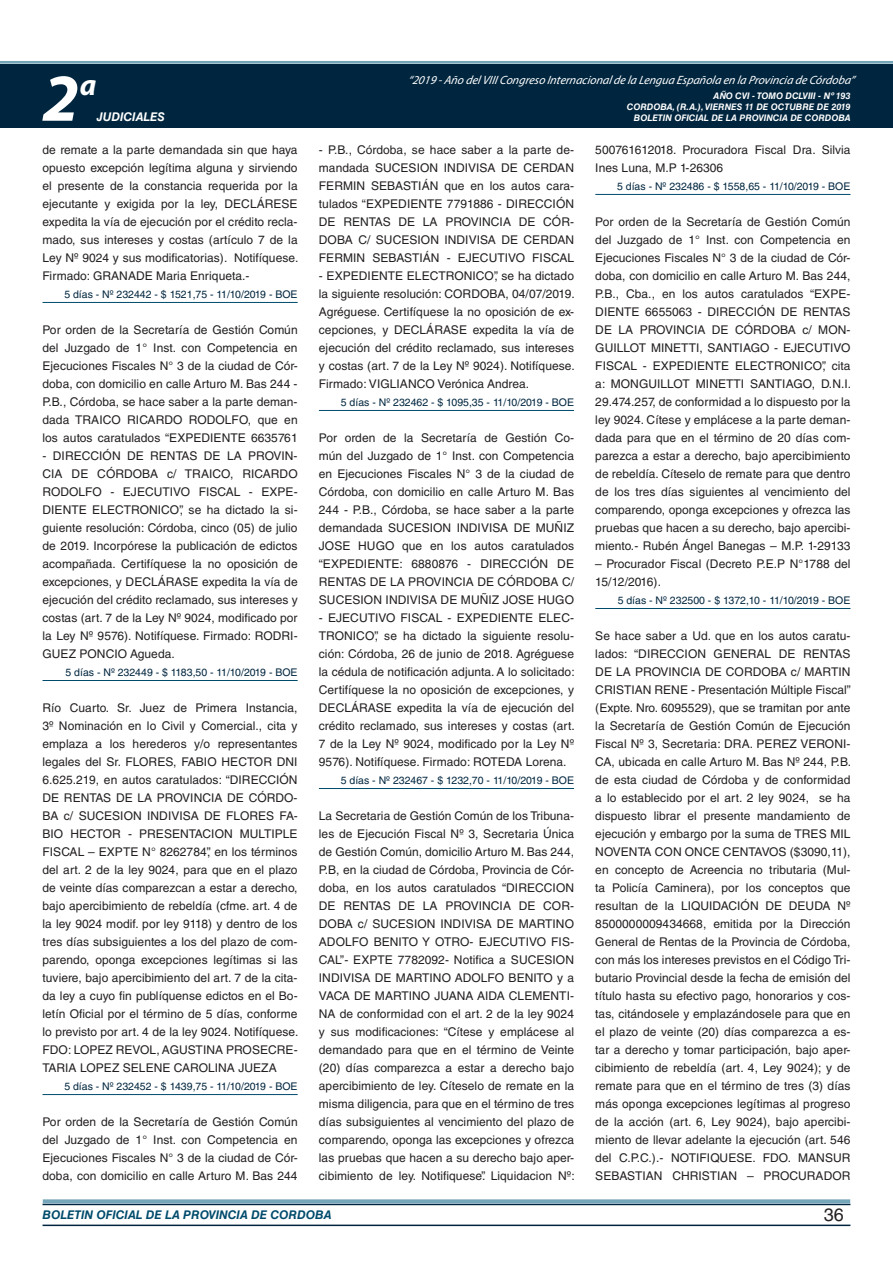
<style>
.page{position:relative;width:893px;height:1263px;background:#fff}
.page>*{position:absolute;margin:0;border:0;box-sizing:border-box;transform-origin:0 0}
.t1{font:italic 700 67.5px "Myriad Pro";color:#fff}
.t2{font:italic 700 30px "Myriad Pro";color:#fff}
.t3{font:18px "Helvetica LT Std";color:#231f20}
.t4{font:12px/18px "Helvetica LT Std";letter-spacing:.005em;color:#231f20;text-align:justify}
.t5{font:italic 12px "Myriad Pro";color:#fff}
.t6{font:italic 700 12px "Helvetica LT Std";color:#004b6c}
.t7{font:italic 700 12px "Helvetica LT Std";color:#fff}
.t8{font:10.5px "Helvetica LT Std";color:#00263f}
.t9{font:italic 700 9px/10.8px "Helvetica LT Std";color:#fff;text-align:right}
</style>
<div class="page">
<div style="left:0;top:61px;width:893px;height:6px;background:#fff;opacity:.75"></div>
<div style="left:0;top:64px;width:893px;height:64px;background:#00263f"></div>
<hr style="left:43px;top:1224px;width:807px;height:2px;background:#00263f">
<div style="left:42px;top:1198px;width:809px;height:8px;background:#fff;opacity:.75"></div>
<hr style="left:43px;top:302px;width:255px;height:1px;background:#004b6c">
<hr style="left:43px;top:680px;width:255px;height:1px;background:#004b6c">
<hr style="left:43px;top:1094px;width:255px;height:1px;background:#004b6c">
<hr style="left:319px;top:410px;width:255px;height:1px;background:#004b6c">
<hr style="left:319px;top:788px;width:255px;height:1px;background:#004b6c">
<hr style="left:595px;top:194px;width:255px;height:1px;background:#004b6c">
<hr style="left:595px;top:608px;width:255px;height:1px;background:#004b6c">
<h2 class="t2" style="left:80px;top:66px;width:18px">a</h2>
<p class="t5" style="left:408px;top:72px;width:448px">“2019 -Año delVIIICongreso Internacionalde la Lengua Esp añola en la Provincia de Córdoba”</p>
<h1 class="t1" style="left:43px;top:54px;width:38px">2</h1>
<p class="t9" style="left:627px;top:91px;width:225px">AÑO CVI - TOMO DCLVIII - Nº 193<br>CORDOBA, (R.A.), VIERNES 11 DE OCTUBRE DE 2019</p>
<p class="t7" style="left:97px;top:110px;width:70px">JUDICIALES</p>
<p class="t9" style="left:634px;top:112px;width:218px">BOLETIN OFICIAL DE LA PROVINCIA DE CORDOBA</p>
<p class="t4" style="left:43px;top:141px;width:257px">de remate a la parte demandada sin que haya opuesto excepción legítima alguna y sirviendo el presente de la constancia requerida por la ejecutante y exigida por la ley, DECLÁRESE expedita la vía de ejecución por el crédito recla&shy;mado, sus intereses y costas (artículo 7 de la Ley Nº 9024 y sus modificatorias). Notifíquese.<br>Firmado: GRANADE Maria Enriqueta.-</p>
<p class="t8" style="left:64px;top:288px;width:235px">5 días - Nº 232442 - $ 1521,75 - 11/10/2019 - BOE</p>
<p class="t4" style="left:43px;top:321px;width:257px">Por orden de la Secretaría de Gestión Común del Juzgado de 1° Inst. con Competencia en Ejecuciones Fiscales N° 3 de la ciudad de Cór&shy;doba, con domicilio en calle Arturo M. Bas 244 - P.B., Córdoba, se hace saber a la parte deman&shy;dada TRAICO RICARDO RODOLFO, que en los autos caratulados “EXPEDIENTE 6635761</p>
<p class="t4" style="left:43px;top:447px;width:257px">- DIRECCIÓN DE RENTAS DE LA PROVIN-CIA DE CÓRDOBA c/ TRAICO, RICARDO RODOLFO - EJECUTIVO FISCAL - EXPE-DIENTE ELECTRONICO”, se ha dictado la si&shy;guiente resolución: Córdoba, cinco (05) de julio de 2019. Incorpórese la publicación de edictos acompañada. Certifíquese la no oposición de excepciones, y DECLÁRASE expedita la vía de ejecución del crédito reclamado, sus intereses y costas (art. 7 de la Ley Nº 9024, modificado por la Ley Nº 9576). Notifíquese. Firmado: RODRI-GUEZ PONCIO Agueda.</p>
<p class="t8" style="left:66px;top:666px;width:234px">5 días - Nº 232449 - $ 1183,50 - 11/10/2019 - BOE</p>
<p class="t4" style="left:43px;top:699px;width:257px">Río Cuarto. Sr. Juez de Primera Instancia, 3º Nominación en lo Civil y Comercial., cita y emplaza a los herederos y/o representantes legales del Sr. FLORES, FABIO HECTOR DNI 6.625.219, en autos caratulados: “DIRECCIÓN DE RENTAS DE LA PROVINCIA DE CÓRDO-BA c/ SUCESION INDIVISA DE FLORES FA-BIO HECTOR - PRESENTACION MULTIPLE FISCAL – EXPTE N° 8262784”, en los términos del art. 2 de la ley 9024, para que en el plazo de veinte días comparezcan a estar a derecho, bajo apercibimiento de rebeldía (cfme. art. 4 de la ley 9024 modif. por ley 9118) y dentro de los tres días subsiguientes a los del plazo de com&shy;parendo, oponga excepciones legítimas si las tuviere, bajo apercibimiento del art. 7 de la cita&shy;da ley a cuyo fin publíquense edictos en el Bo&shy;letín Oficial por el término de 5 días, conforme lo previsto por art. 4 de la ley 9024. Notifíquese.<br>FDO: LOPEZ REVOL, AGUSTINA PROSECRE-TARIA LOPEZ SELENE CAROLINA JUEZA</p>
<p class="t8" style="left:64px;top:1080px;width:235px">5 días - Nº 232452 - $ 1439,75 - 11/10/2019 - BOE</p>
<p class="t4" style="left:43px;top:1113px;width:257px">Por orden de la Secretaría de Gestión Común del Juzgado de 1° Inst. con Competencia en Ejecuciones Fiscales N° 3 de la ciudad de Cór&shy;doba, con domicilio en calle Arturo M. Bas 244</p>
<p class="t4" style="left:319px;top:141px;width:257px">- P.B., Córdoba, se hace saber a la parte de&shy;mandada SUCESION INDIVISA DE CERDAN FERMIN SEBASTIÁN que en los autos cara&shy;tulados “EXPEDIENTE 7791886 - DIRECCIÓN DE RENTAS DE LA PROVINCIA DE CÓR-DOBA C/ SUCESION INDIVISA DE CERDAN FERMIN SEBASTIÁN - EJECUTIVO FISCAL</p>
<p class="t4" style="left:319px;top:267px;width:257px">- EXPEDIENTE ELECTRONICO”, se ha dictado la siguiente resolución: CORDOBA, 04/07/2019.<br>Agréguese. Certifíquese la no oposición de ex&shy;cepciones, y DECLÁRASE expedita la vía de ejecución del crédito reclamado, sus intereses y costas (art. 7 de la Ley Nº 9024). Notifíquese.<br>Firmado: VIGLIANCO Verónica Andrea.</p>
<p class="t8" style="left:341px;top:396px;width:235px">5 días - Nº 232462 - $ 1095,35 - 11/10/2019 - BOE</p>
<p class="t4" style="left:319px;top:429px;width:257px">Por orden de la Secretaría de Gestión Co&shy;mún del Juzgado de 1° Inst. con Competencia en Ejecuciones Fiscales N° 3 de la ciudad de Córdoba, con domicilio en calle Arturo M. Bas 244 - P.B., Córdoba, se hace saber a la parte demandada SUCESION INDIVISA DE MUÑIZ JOSE HUGO que en los autos caratulados “EXPEDIENTE: 6880876 - DIRECCIÓN DE RENTAS DE LA PROVINCIA DE CÓRDOBA C/ SUCESION INDIVISA DE MUÑIZ JOSE HUGO</p>
<p class="t4" style="left:319px;top:609px;width:257px">- EJECUTIVO FISCAL - EXPEDIENTE ELEC-TRONICO”, se ha dictado la siguiente resolu&shy;ción: Córdoba, 26 de junio de 2018. Agréguese la cédula de notificación adjunta. A lo solicitado:<br>Certifíquese la no oposición de excepciones, y DECLÁRASE expedita la vía de ejecución del crédito reclamado, sus intereses y costas (art.<br>7 de la Ley Nº 9024, modificado por la Ley Nº 9576). Notifíquese. Firmado: ROTEDA Lorena.</p>
<p class="t8" style="left:341px;top:774px;width:235px">5 días - Nº 232467 - $ 1232,70 - 11/10/2019 - BOE</p>
<p class="t4" style="left:319px;top:807px;width:257px">La Secretaria de Gestión Común de los Tribuna&shy;les de Ejecución Fiscal Nº 3, Secretaria Única de Gestión Común, domicilio Arturo M. Bas 244, P.B, en la ciudad de Córdoba, Provincia de Cór&shy;doba, en los autos caratulados “DIRECCION DE RENTAS DE LA PROVINCIA DE COR-DOBA c/ SUCESION INDIVISA DE MARTINO ADOLFO BENITO Y OTRO- EJECUTIVO FIS-CAL”- EXPTE 7782092- Notifica a SUCESION INDIVISA DE MARTINO ADOLFO BENITO y a VACA DE MARTINO JUANA AIDA CLEMENTI-NA de conformidad con el art. 2 de la ley 9024 y sus modificaciones: “Cítese y emplácese al demandado para que en el término de Veinte (20) días comparezca a estar a derecho bajo apercibimiento de ley. Cíteselo de remate en la misma diligencia, para que en el término de tres días subsiguientes al vencimiento del plazo de comparendo, oponga las excepciones y ofrezca las pruebas que hacen a su derecho bajo aper&shy;cibimiento de ley. Notifiquese”. Liquidacion Nº:</p>
<p class="t4" style="left:595px;top:141px;width:257px">500761612018. Procuradora Fiscal Dra. Silvia<br>Ines Luna, M.P 1-26306</p>
<p class="t8" style="left:617px;top:180px;width:235px">5 días - Nº 232486 - $ 1558,65 - 11/10/2019 - BOE</p>
<p class="t4" style="left:595px;top:213px;width:257px">Por orden de la Secretaría de Gestión Común del Juzgado de 1° Inst. con Competencia en Ejecuciones Fiscales N° 3 de la ciudad de Cór&shy;doba, con domicilio en calle Arturo M. Bas 244, P.B., Cba., en los autos caratulados “EXPE-DIENTE 6655063 - DIRECCIÓN DE RENTAS DE LA PROVINCIA DE CÓRDOBA c/ MON-GUILLOT MINETTI, SANTIAGO - EJECUTIVO FISCAL - EXPEDIENTE ELECTRONICO”, cita a: MONGUILLOT MINETTI SANTIAGO, D.N.I.<br>29.474.257, de conformidad a lo dispuesto por la ley 9024. Cítese y emplácese a la parte deman&shy;dada para que en el término de 20 días com&shy;parezca a estar a derecho, bajo apercibimiento de rebeldía. Cíteselo de remate para que dentro de los tres días siguientes al vencimiento del comparendo, oponga excepciones y ofrezca las pruebas que hacen a su derecho, bajo apercibi&shy;miento.- Rubén Ángel Banegas – M.P. 1-29133</p>
<p class="t4" style="left:595px;top:555px;width:257px">– Procurador Fiscal (Decreto P.E.P N°1788 del<br>15/12/2016).</p>
<p class="t8" style="left:618px;top:594px;width:234px">5 días - Nº 232500 - $ 1372,10 - 11/10/2019 - BOE</p>
<p class="t4" style="left:595px;top:627px;width:257px">Se hace saber a Ud. que en los autos caratu&shy;lados: “DIRECCION GENERAL DE RENTAS DE LA PROVINCIA DE CORDOBA c/ MARTIN CRISTIAN RENE - Presentación Múltiple Fiscal” (Expte. Nro. 6095529), que se tramitan por ante la Secretaría de Gestión Común de Ejecución Fiscal Nº 3, Secretaria: DRA. PEREZ VERONI-CA, ubicada en calle Arturo M. Bas Nº 244, P.B. de esta ciudad de Córdoba y de conformidad a lo establecido por el art. 2 ley 9024, se ha dispuesto librar el presente mandamiento de ejecución y embargo por la suma de TRES MIL NOVENTA CON ONCE CENTAVOS ($3090,11), en concepto de Acreencia no tributaria (Mul&shy;ta Policía Caminera), por los conceptos que resultan de la LIQUIDACIÓN DE DEUDA Nº 8500000009434668, emitida por la Dirección General de Rentas de la Provincia de Córdoba, con más los intereses previstos en el Código Tri&shy;butario Provincial desde la fecha de emisión del título hasta su efectivo pago, honorarios y cos&shy;tas, citándosele y emplazándosele para que en el plazo de veinte (20) días comparezca a es&shy;tar a derecho y tomar participación, bajo aper&shy;cibimiento de rebeldía (art. 4, Ley 9024); y de remate para que en el término de tres (3) días más oponga excepciones legítimas al progreso de la acción (art. 6, Ley 9024), bajo apercibi&shy;miento de llevar adelante la ejecución (art. 546 del C.P.C.).- NOTIFIQUESE. FDO. MANSUR SEBASTIAN CHRISTIAN – PROCURADOR</p>
<p class="t6" style="left:43px;top:1208px;width:290px">BOLETIN OFICIAL DE LA PROVINCIA DE CORDOBA</p>
<h3 class="t3" style="left:824px;top:1204px;width:22px">36</h3>
</div>
